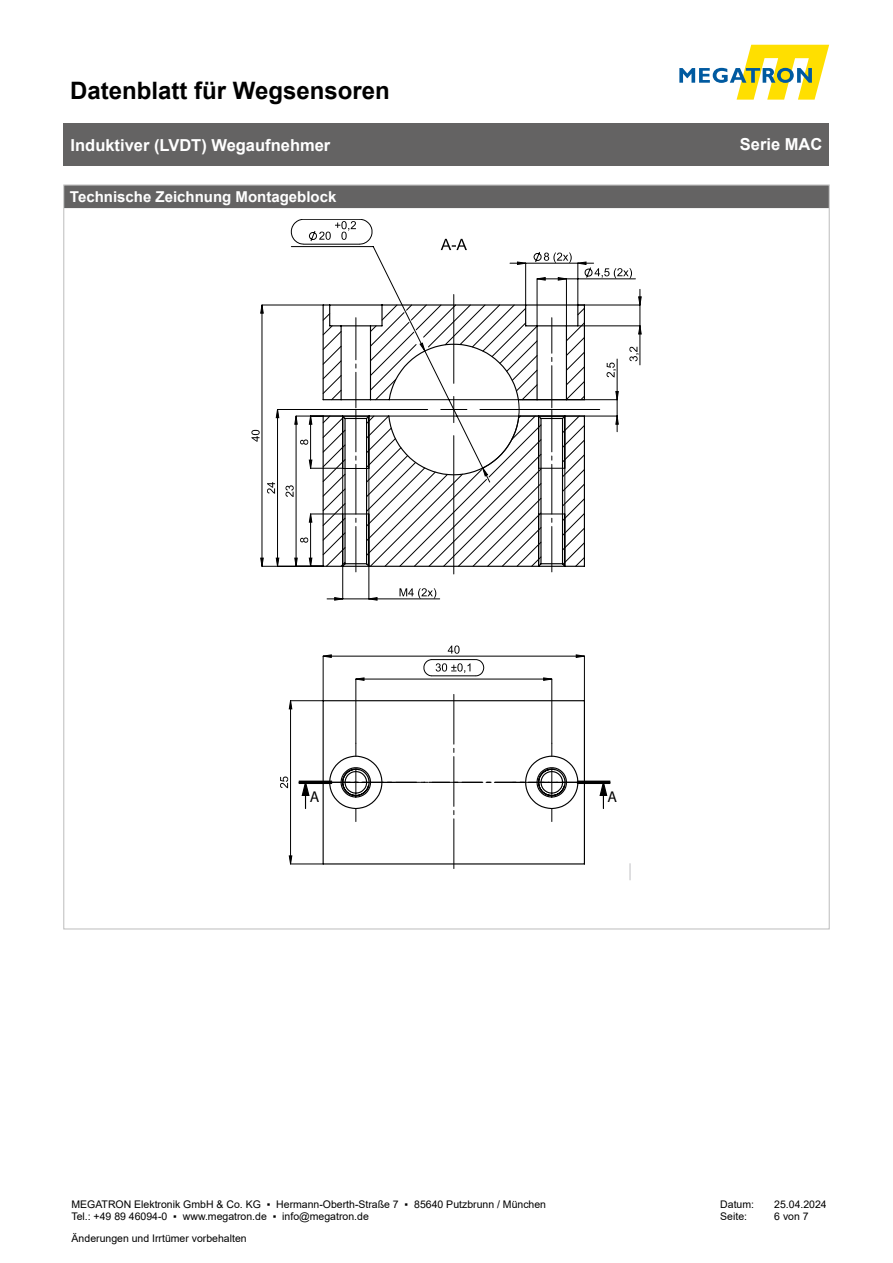
<style>
.page{position:relative;width:893px;height:1263px;background:#fff}
.page>*{position:absolute;margin:0;border:0;box-sizing:border-box;transform-origin:0 0}
.t1{font:700 24px "Arial";color:#000}
.t2{font:700 16.5px "Arial";color:#fff}
.t3{font:15.75px "Arial";color:#000}
.t4{font:700 15px "Arial";color:#fff}
.t5{font:10.5px/12.6px "Arial";color:#000}
</style>
<div class="page">
<div style="left:64px;top:123px;width:765px;height:43px;background:#646363"></div>
<svg style="left:679px;top:45px;width:150px;height:55px"></svg>
<div style="left:66px;top:187px;width:761px;height:21px;background:#646363"></div>
<svg style="left:630px;top:865px;width:1px;height:15px"></svg>
<svg style="left:251px;top:430px;width:9px;height:12px"></svg>
<svg style="left:261px;top:219px;width:379px;height:645px"></svg>
<svg style="left:261px;top:305px;width:357px;height:261px"></svg>
<svg style="left:639px;top:297px;width:2px;height:37px"></svg>
<svg style="left:517px;top:251px;width:115px;height:29px"></svg>
<svg style="left:267px;top:318px;width:349px;height:551px"></svg>
<svg style="left:322px;top:304px;width:264px;height:264px"></svg>
<h1 class="t1" style="left:70px;top:73px;width:321px">Datenblatt für Wegsensoren</h1>
<h2 class="t2" style="left:71px;top:133px;width:261px">Induktiver (LVDT) Wegaufnehmer</h2>
<h2 class="t2" style="left:740px;top:133px;width:84px">Serie MAC</h2>
<p class="t4" style="left:70px;top:186px;width:268px">Technische Zeichnung Montageblock</p>
<p class="t3" style="left:310px;top:787px;width:11px">A</p>
<p class="t3" style="left:608px;top:787px;width:11px">A</p>
<p class="t5" style="left:71px;top:1198px;width:476px">MEGATRON Elektronik GmbH &amp; Co. KG ▪ Hermann-Oberth-Straße 7 ▪ 85640 Putzbrunn / München<br>Tel.: +49 89 46094-0 ▪ www.megatron.de ▪ info@megatron.de</p>
<p class="t5" style="left:720px;top:1198px;width:35px">Datum:</p>
<p class="t5" style="left:774px;top:1198px;width:54px">25.04.2024</p>
<p class="t5" style="left:720px;top:1210px;width:28px">Seite:</p>
<p class="t5" style="left:774px;top:1210px;width:36px">6 von 7</p>
<p class="t5" style="left:72px;top:1232px;width:177px">Änderungen und Irrtümer vorbehalten</p>
</div>
